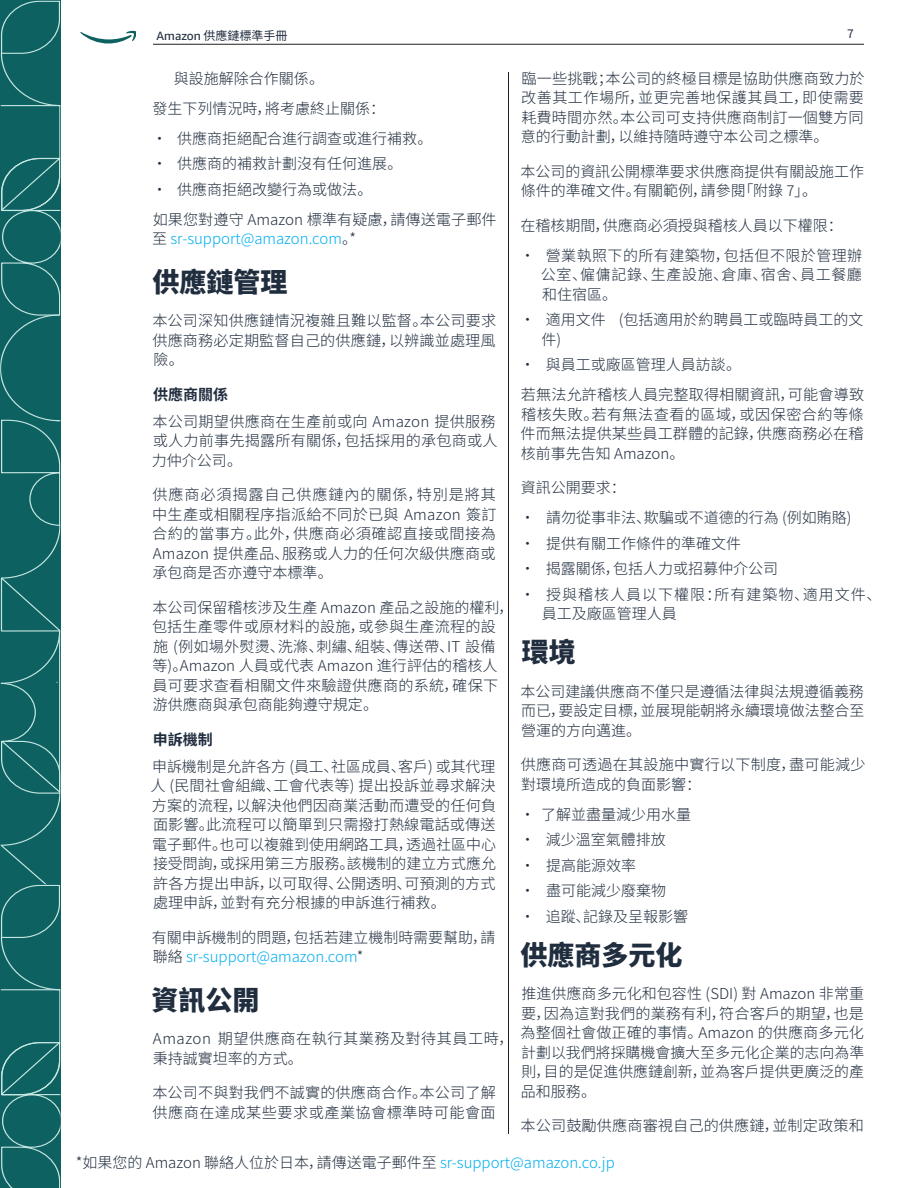
<style>
.page{position:relative;width:918px;height:1188px;background:#fff}
.page>*{position:absolute;margin:0;border:0;box-sizing:border-box;transform-origin:0 0}
.Main-Page-Title{font:800 27px "Source Han Sans CN";color:#202d3e}
.Body_Text-smaller_SCS{font:300 15px/19.5px "Source Han Sans CN";color:#202d3e;text-align:justify}
.Body_Text-smaller_SCS-2{font:300 15px/19.5px "Source Han Sans CN";letter-spacing:.03em;color:#202d3e}
.Body_Text-smaller_SCS-3{font:300 15px/19.5px "Source Han Sans CN";letter-spacing:.035em;color:#202d3e}
.Body_Text-smaller_SCS-4{font:300 15px/19.5px "Source Han Sans CN";letter-spacing:.065em;color:#202d3e}
.Body_Text-smaller_SCS-bold{font:700 15px "Source Han Sans CN";color:#202d3e}
.t1{font:12px "Source Han Sans CN";color:#202d3e}
.s1{font-family:"Amazon Ember"}
.s2{color:#00aeef}
</style>
<div class="page">
<div style="left:0;top:794px;width:60px;height:50px;background:#0d6161"></div>
<svg style="left:0;top:0;width:60px;height:794px;background:#176868"></svg>
<svg style="left:0;top:844px;width:60px;height:344px;background:#156766"></svg>
<svg style="left:80px;top:31px;width:56px;height:12px"></svg>
<hr style="left:153px;top:44px;width:711px;height:1px;background:#231f20">
<hr style="left:508px;top:72px;width:1px;height:1062px;background:#231f20">
<p class="t1" style="left:157px;top:29px;width:133px"><span class="s1">Amazon</span> 供應鏈標準手冊</p>
<p class="t1" style="left:847px;top:27px;width:8px">7</p>
<p class="Body_Text-smaller_SCS" style="left:174px;top:69px;width:152px">與設施解除合作關係。</p>
<p class="Body_Text-smaller_SCS" style="left:153px;top:99px;width:234px">發生下列情況時，將考慮終止關係：</p>
<p class="Body_Text-smaller_SCS" style="left:152px;top:129px;width:282px">• 供應商拒絕配合進行調查或進行補救。</p>
<p class="Body_Text-smaller_SCS" style="left:152px;top:155px;width:252px">• 供應商的補救計劃沒有任何進展。</p>
<p class="Body_Text-smaller_SCS" style="left:152px;top:180px;width:222px">• 供應商拒絕改變行為或做法。</p>
<p class="Body_Text-smaller_SCS" style="left:152px;top:210px;width:346px">如果您對遵守 Amazon 標準有疑慮，請傳送電子郵件至 <span class="s2">sr-support@amazon.com</span>。*</p>
<p class="Main-Page-Title" style="left:152px;top:267px;width:136px">供應鏈管理</p>
<p class="Body_Text-smaller_SCS" style="left:152px;top:311px;width:345px">本公司深知供應鏈情況複雜且難以監督。本公司要求供應商務必定期監督自己的供應鏈，以辨識並處理風險。</p>
<p class="Body_Text-smaller_SCS-bold" style="left:153px;top:386px;width:77px">供應商關係</p>
<p class="Body_Text-smaller_SCS" style="left:152px;top:412px;width:347px;text-align:left">本公司期望供應商在生產前或向 Amazon 提供服務或人力前事先揭露所有關係，包括採用的承包商或人力仲介公司。</p>
<p class="Body_Text-smaller_SCS" style="left:152px;top:485px;width:346px">供應商必須揭露自己供應鏈內的關係，特別是將其中生產或相關程序指派給不同於已與 Amazon 簽訂合約的當事方。此外，供應商必須確認直接或間接為Amazon 提供產品、服務或人力的任何次級供應商或承包商是否亦遵守本標準。</p>
<p class="Body_Text-smaller_SCS" style="left:152px;top:598px;width:363px;text-align:left">本公司保留稽核涉及生產 Amazon 產品之設施的權利，包括生產零件或原材料的設施，或參與生產流程的設施 (例如場外熨燙、洗滌、刺繡、組裝、傳送帶、IT 設備等)。Amazon 人員或代表 Amazon 進行評估的稽核人員可要求查看相關文件來驗證供應商的系統，確保下游供應商與承包商能夠遵守規定。</p>
<p class="Body_Text-smaller_SCS-bold" style="left:153px;top:731px;width:62px">申訴機制</p>
<p class="Body_Text-smaller_SCS" style="left:150px;top:757px;width:347px">申訴機制是允許各方 (員工、社區成員、客戶) 或其代理人 (民間社會組織、工會代表等) 提出投訴並尋求解決方案的流程，以解決他們因商業活動而遭受的任何負面影響。此流程可以簡單到只需撥打熱線電話或傳送電子郵件。也可以複雜到使用網路工具，透過社區中心接受問詢，或採用第三方服務。該機制的建立方式應允許各方提出申訴，以可取得、公開透明、可預測的方式處理申訴，並對有充分根據的申訴進行補救。</p>
<p class="Body_Text-smaller_SCS" style="left:152px;top:928px;width:345px">有關申訴機制的問題，包括若建立機制時需要幫助，請聯絡 <span class="s2">sr-support@amazon.com</span>*</p>
<p class="Main-Page-Title" style="left:152px;top:985px;width:109px">資訊公開</p>
<p class="Body_Text-smaller_SCS-3" style="left:153px;top:1029px;width:362px">Amazon 期望供應商在執行其業務及對待其員工時，秉持誠實坦率的方式。</p>
<p class="Body_Text-smaller_SCS-2" style="left:152px;top:1083px;width:345px">本公司不與對我們不誠實的供應商合作。本公司了解供應商在達成某些要求或產業協會標準時可能會面</p>
<p class="Body_Text-smaller_SCS" style="left:521px;top:69px;width:345px">臨一些挑戰；本公司的終極目標是協助供應商致力於改善其工作場所，並更完善地保護其員工，即使需要耗費時間亦然。本公司可支持供應商制訂一個雙方同意的行動計劃，以維持隨時遵守本公司之標準。</p>
<p class="Body_Text-smaller_SCS" style="left:521px;top:162px;width:345px">本公司的資訊公開標準要求供應商提供有關設施工作條件的準確文件。有關範例，請參閱「附錄 7」。</p>
<p class="Body_Text-smaller_SCS" style="left:520px;top:216px;width:324px">在稽核期間，供應商必須授與稽核人員以下權限：</p>
<p class="Body_Text-smaller_SCS" style="left:541px;top:246px;width:323px;text-indent:-21px">• 營業執照下的所有建築物，包括但不限於管理辦公室、僱傭記錄、生產設施、倉庫、宿舍、員工餐廳和住宿區。</p>
<p class="Body_Text-smaller_SCS" style="left:541px;top:311px;width:324px;text-indent:-21px">• 適用文件 (包括適用於約聘員工或臨時員工的文件)</p>
<p class="Body_Text-smaller_SCS" style="left:520px;top:356px;width:222px">• 與員工或廠區管理人員訪談。</p>
<p class="Body_Text-smaller_SCS" style="left:520px;top:386px;width:345px">若無法允許稽核人員完整取得相關資訊，可能會導致稽核失敗。若有無法查看的區域，或因保密合約等條件而無法提供某些員工群體的記錄，供應商務必在稽核前事先告知 Amazon。</p>
<p class="Body_Text-smaller_SCS" style="left:521px;top:479px;width:106px">資訊公開要求：</p>
<p class="Body_Text-smaller_SCS" style="left:520px;top:509px;width:333px">• 請勿從事非法、欺騙或不道德的行為 (例如賄賂)</p>
<p class="Body_Text-smaller_SCS" style="left:520px;top:534px;width:222px">• 提供有關工作條件的準確文件</p>
<p class="Body_Text-smaller_SCS" style="left:520px;top:560px;width:259px">• 揭露關係，包括人力或招募仲介公司</p>
<p class="Body_Text-smaller_SCS-4" style="left:542px;top:585px;width:341px;text-indent:-21px">• 授與稽核人員以下權限：所有建築物、適用文件、員工及廠區管理人員</p>
<p class="Main-Page-Title" style="left:522px;top:637px;width:55px">環境</p>
<p class="Body_Text-smaller_SCS" style="left:521px;top:682px;width:345px">本公司建議供應商不僅只是遵循法律與法規遵循義務而已，要設定目標，並展現能朝將永續環境做法整合至營運的方向邁進。</p>
<p class="Body_Text-smaller_SCS" style="left:521px;top:755px;width:346px">供應商可透過在其設施中實行以下制度，盡可能減少對環境所造成的負面影響：</p>
<p class="Body_Text-smaller_SCS" style="left:520px;top:805px;width:172px">• 了解並盡量減少用水量</p>
<p class="Body_Text-smaller_SCS" style="left:520px;top:830px;width:147px">• 減少溫室氣體排放</p>
<p class="Body_Text-smaller_SCS" style="left:520px;top:856px;width:117px">• 提高能源效率</p>
<p class="Body_Text-smaller_SCS" style="left:520px;top:881px;width:147px">• 盡可能減少廢棄物</p>
<p class="Body_Text-smaller_SCS" style="left:520px;top:907px;width:169px">• 追蹤、記錄及呈報影響</p>
<p class="Main-Page-Title" style="left:521px;top:940px;width:163px">供應商多元化</p>
<p class="Body_Text-smaller_SCS" style="left:521px;top:984px;width:345px">推進供應商多元化和包容性 (SDI) 對 Amazon 非常重要，因為這對我們的業務有利，符合客戶的期望，也是為整個社會做正確的事情。Amazon 的供應商多元化計劃以我們將採購機會擴大至多元化企業的志向為準則，目的是促進供應鏈創新，並為客戶提供更廣泛的產品和服務。</p>
<p class="Body_Text-smaller_SCS" style="left:521px;top:1116px;width:345px">本公司鼓勵供應商審視自己的供應鏈，並制定政策和</p>
<p class="Body_Text-smaller_SCS" style="left:76px;top:1153px;width:540px">*如果您的 Amazon 聯絡人位於日本，請傳送電子郵件至 <span class="s2">sr-support@amazon.co.jp</span></p>
</div>
